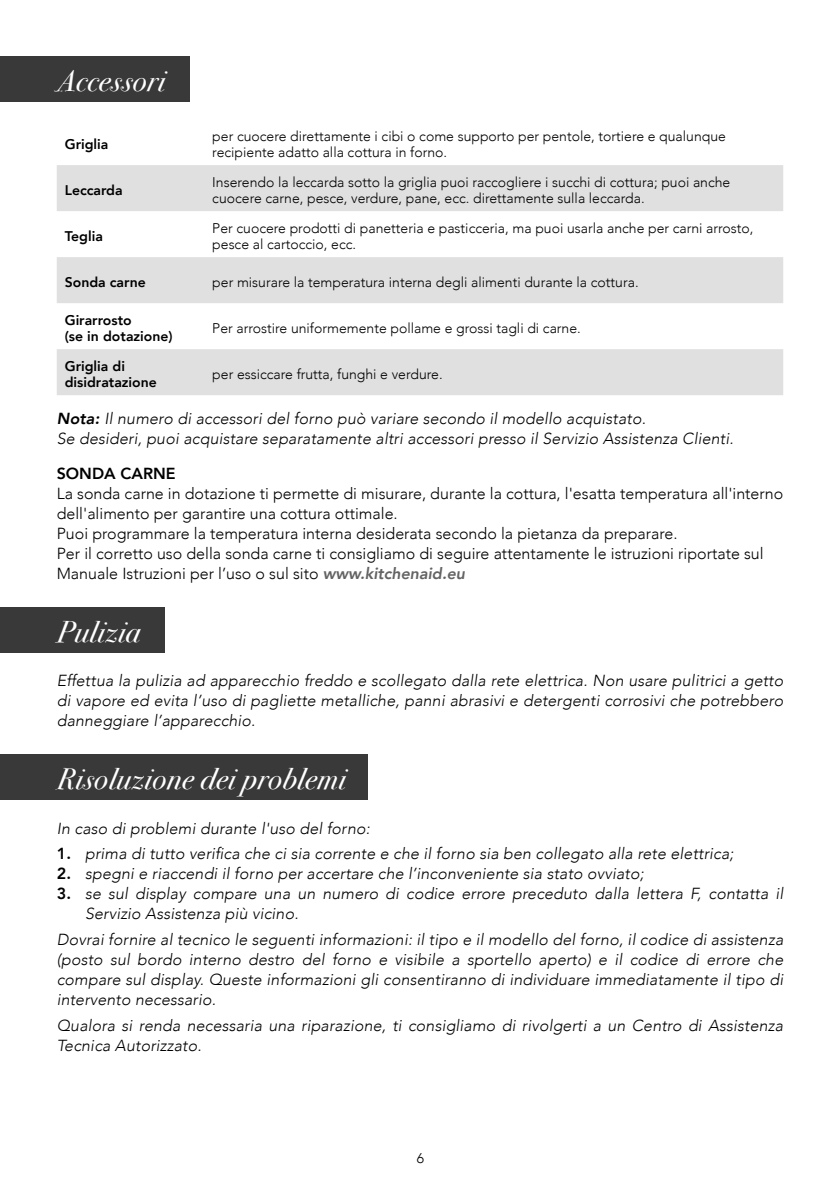
<style>
.page{position:relative;width:840px;height:1191px;background:#fff}
.page>*{position:absolute;margin:0;border:0;box-sizing:border-box;transform-origin:0 0}
.Titolo_1{font:italic 30px "Bodoni Svty Two ITCTT";letter-spacing:.02em;color:#fff}
.Testo_Light_Oblique{font:italic 300 16px/20px "Avenir";letter-spacing:.01em;color:#000;text-align:justify}
.Testo{font:300 16px/20px "Avenir";color:#000}
.Testo_Bold{font:800 16px "Avenir";color:#000}
.Testo_tabella{font:300 14px/16px "Avenir";color:#000}
.Testo_Bold_tabella{font:800 14px/16px "Avenir";color:#000}
.s1{font-weight:800}
.s2{font-weight:800;font-style:italic;color:#636363}
.s3{font-weight:800;font-style:normal}
</style>
<div class="page">
<svg style="left:57px;top:165px;width:725px;height:230px;fill:#e0e0e0"></svg>
<div style="left:0;top:57px;width:189px;height:45px;background:#393939"></div>
<div style="left:0;top:607px;width:164px;height:46px;background:#393939"></div>
<div style="left:0;top:754px;width:367px;height:46px;background:#393939"></div>
<p class="Titolo_1" style="left:57px;top:54px;width:110px">Accessori</p>
<p class="Testo_Bold_tabella" style="left:65px;top:136px;width:45px">Griglia</p>
<p class="Testo_tabella" style="left:212px;top:128px;width:515px">per cuocere direttamente i cibi o come supporto per pentole, tortiere e qualunque recipiente adatto alla cottura in forno.</p>
<p class="Testo_Bold_tabella" style="left:65px;top:182px;width:59px">Leccarda</p>
<p class="Testo_tabella" style="left:212px;top:174px;width:519px">Inserendo la leccarda sotto la griglia puoi raccogliere i succhi di cottura; puoi anche cuocere carne, pesce, verdure, pane, ecc. direttamente sulla leccarda.</p>
<p class="Testo_Bold_tabella" style="left:65px;top:228px;width:40px">Teglia</p>
<p class="Testo_tabella" style="left:212px;top:220px;width:542px">Per cuocere prodotti di panetteria e pasticceria, ma puoi usarla anche per carni arrosto, pesce al cartoccio, ecc.</p>
<p class="Testo_Bold_tabella" style="left:65px;top:274px;width:83px">Sonda carne</p>
<p class="Testo_tabella" style="left:212px;top:274px;width:425px">per misurare la temperatura interna degli alimenti durante la cottura.</p>
<p class="Testo_Bold_tabella" style="left:65px;top:312px;width:109px">Girarrosto<br>(se in dotazione)</p>
<p class="Testo_tabella" style="left:212px;top:320px;width:367px">Per arrostire uniformemente pollame e grossi tagli di carne.</p>
<p class="Testo_Bold_tabella" style="left:65px;top:358px;width:94px">Griglia di disidratazione</p>
<p class="Testo_tabella" style="left:212px;top:366px;width:229px">per essiccare frutta, funghi e verdure.</p>
<p class="Testo_Light_Oblique" style="left:57px;top:409px;width:590px"><span class="s1">Nota:</span> Il numero di accessori del forno può variare secondo il modello acquistato.</p>
<p class="Testo_Light_Oblique" style="left:57px;top:429px;width:678px">Se desideri, puoi acquistare separatamente altri accessori presso il Servizio Assistenza Clienti.</p>
<p class="Testo_Bold" style="left:57px;top:461px;width:120px">SONDA CARNE</p>
<p class="Testo" style="left:57px;top:484px;width:727px">La sonda carne in dotazione ti permette di misurare, durante la cottura, l'esatta temperatura all'interno dell'alimento per garantire una cottura ottimale.</p>
<p class="Testo" style="left:57px;top:524px;width:619px">Puoi programmare la temperatura interna desiderata secondo la pietanza da preparare.</p>
<p class="Testo" style="left:57px;top:544px;width:708px">Per il corretto uso della sonda carne ti consigliamo di seguire attentamente le istruzioni riportate sul<br>Manuale Istruzioni per l’uso o sul sito <span class="s2">www.kitchenaid.eu</span></p>
<p class="Titolo_1" style="left:57px;top:605px;width:85px">Pulizia</p>
<p class="Testo_Light_Oblique" style="left:57px;top:671px;width:727px">Effettua la pulizia ad apparecchio freddo e scollegato dalla rete elettrica. Non usare pulitrici a getto di vapore ed evita l’uso di pagliette metalliche, panni abrasivi e detergenti corrosivi che potrebbero danneggiare l’apparecchio.</p>
<p class="Titolo_1" style="left:57px;top:753px;width:290px">Risoluzione dei problemi</p>
<p class="Testo_Light_Oblique" style="left:57px;top:818px;width:314px">In caso di problemi durante l'uso del forno:</p>
<p class="Testo_Light_Oblique" style="left:57px;top:843px;width:678px"><span class="s3">1.</span> prima di tutto verifica che ci sia corrente e che il forno sia ben collegato alla rete elettrica;</p>
<p class="Testo_Light_Oblique" style="left:57px;top:863px;width:588px"><span class="s3">2.</span> spegni e riaccendi il forno per accertare che l’inconveniente sia stato ovviato;</p>
<p class="Testo_Light_Oblique" style="left:85px;top:883px;width:699px;text-indent:-28px"><span class="s3">3.</span> se sul display compare una un numero di codice errore preceduto dalla lettera F, contatta il<br>Servizio Assistenza più vicino.</p>
<p class="Testo_Light_Oblique" style="left:57px;top:929px;width:727px">Dovrai fornire al tecnico le seguenti informazioni: il tipo e il modello del forno, il codice di assistenza (posto sul bordo interno destro del forno e visibile a sportello aperto) e il codice di errore che compare sul display. Queste informazioni gli consentiranno di individuare immediatamente il tipo di intervento necessario.</p>
<p class="Testo_Light_Oblique" style="left:57px;top:1015px;width:727px">Qualora si renda necessaria una riparazione, ti consigliamo di rivolgerti a un Centro di Assistenza<br>Tecnica Autorizzato.</p>
<p class="Testo_tabella" style="left:416px;top:1149px;width:9px">6</p>
</div>
